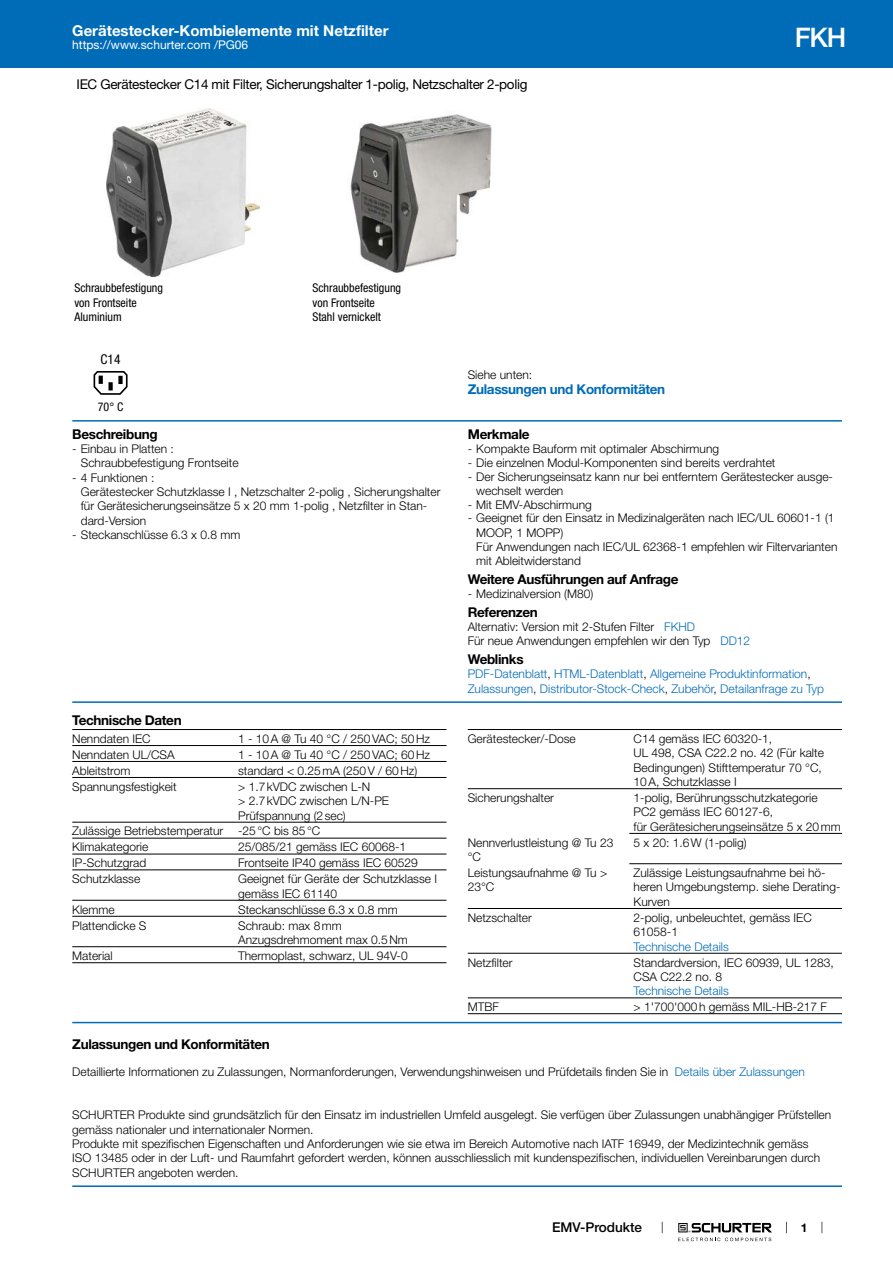
<style>
.page{position:relative;width:893px;height:1263px;background:#fff}
.page>*{position:absolute;margin:0;border:0;box-sizing:border-box;transform-origin:0 0}
.t1{font:500 27px "Helvetica Neue LT";color:#fff}
.t2{font:700 15px "Helvetica Neue LT";color:#fff}
.t3{font:700 13.5px "Helvetica Neue LT";letter-spacing:-.025em;color:#000}
.t4{font:13.5px "Helvetica Neue LT";letter-spacing:-.025em;color:#000}
.t5{font:700 13.5px "Helvetica Neue LT";letter-spacing:-.025em;color:#006bb6}
.t6{font:500 13.5px "Helvetica Neue LT";color:#000}
.t7{font:condensed 13.5px "Helvetica Neue LT";color:#000}
.t8{font:300 12px/14.4px "Helvetica Neue LT";color:#000}
.t9{font:300 12px/14.4px "Helvetica Neue LT";color:#006bb6}
.t10{font:condensed 12px/14.4px "Helvetica Neue LT";color:#000}
.t11{font:12px "Helvetica Neue LT";color:#fff}
.t12{font:700 12px "Helvetica Neue LT";color:#000}
.s1{color:#006bb6}
.s2{color:#000}
</style>
<div class="page">
<svg style="left:678px;top:1223px;width:94px;height:18px"></svg>
<div style="left:0;top:0;width:893px;height:68px;background:#006bb6"></div>
<img style="left:106px;top:108px;width:153px;height:168px">
<img style="left:350px;top:114px;width:142px;height:159px">
<svg style="left:94px;top:371px;width:34px;height:24px"></svg>
<hr style="left:72px;top:420px;width:770px;height:2px;background:#006bb6">
<hr style="left:72px;top:701px;width:770px;height:2px;background:#006bb6">
<hr style="left:72px;top:729px;width:374px;height:1px;background:#000">
<hr style="left:72px;top:745px;width:374px;height:1px;background:#000">
<hr style="left:72px;top:761px;width:374px;height:1px;background:#000">
<hr style="left:72px;top:777px;width:374px;height:1px;background:#000">
<hr style="left:72px;top:822px;width:374px;height:1px;background:#000">
<hr style="left:72px;top:838px;width:374px;height:1px;background:#000">
<hr style="left:72px;top:854px;width:374px;height:1px;background:#000">
<hr style="left:72px;top:869px;width:374px;height:1px;background:#000">
<hr style="left:72px;top:900px;width:374px;height:1px;background:#000">
<hr style="left:72px;top:916px;width:374px;height:1px;background:#000">
<hr style="left:72px;top:946px;width:374px;height:1px;background:#000">
<hr style="left:72px;top:962px;width:374px;height:1px;background:#000">
<hr style="left:468px;top:729px;width:374px;height:1px;background:#000">
<hr style="left:468px;top:788px;width:374px;height:1px;background:#000">
<hr style="left:629px;top:833px;width:213px;height:1px;background:#000">
<hr style="left:629px;top:863px;width:213px;height:1px;background:#000">
<hr style="left:468px;top:908px;width:374px;height:1px;background:#000">
<hr style="left:468px;top:953px;width:374px;height:1px;background:#000">
<hr style="left:468px;top:997px;width:374px;height:1px;background:#000">
<hr style="left:468px;top:1013px;width:374px;height:1px;background:#000">
<hr style="left:72px;top:1022px;width:770px;height:1px;background:#006bb6">
<hr style="left:72px;top:1185px;width:770px;height:2px;background:#006bb6">
<p class="t2" style="left:72px;top:21px;width:318px">Gerätestecker-Kombielemente mit Netzfilter</p>
<p class="t11" style="left:72px;top:38px;width:178px">https://www.schurter.com /PG06</p>
<p class="t4" style="left:77px;top:76px;width:452px">IEC Gerätestecker C14 mit Filter, Sicherungshalter 1-polig, Netzschalter 2-polig</p>
<p class="t10" style="left:74px;top:281px;width:90px">Schraubbefestigung von Frontseite<br>Aluminium</p>
<p class="t10" style="left:313px;top:281px;width:90px">Schraubbefestigung von Frontseite<br>Stahl vernickelt</p>
<h1 class="t1" style="left:795px;top:21px;width:53px">FKH</h1>
<p class="t7" style="left:101px;top:351px;width:21px">C14</p>
<p class="t10" style="left:98px;top:400px;width:27px">70° C</p>
<p class="t3" style="left:72px;top:426px;width:87px">Beschreibung</p>
<p class="t8" style="left:81px;top:441px;width:159px;text-indent:-9px">- Einbau in Platten :<br>Schraubbefestigung Frontseite</p>
<p class="t8" style="left:81px;top:470px;width:361px;text-indent:-9px">- 4 Funktionen :<br>Gerätestecker Schutzklasse I , Netzschalter 2-polig , Sicherungshalter für Gerätesicherungseinsätze 5 x 20 mm 1‑polig , Netzfilter in Stan&shy;dard-Version</p>
<p class="t8" style="left:72px;top:528px;width:170px">- Steckanschlüsse 6.3 x 0.8 mm</p>
<p class="t3" style="left:72px;top:711px;width:111px">Technische Daten</p>
<p class="t8" style="left:72px;top:731px;width:80px">Nenndaten IEC</p>
<p class="t8" style="left:238px;top:731px;width:193px">1 - 10A @ Tu 40 °C / 250VAC; 50Hz</p>
<p class="t8" style="left:72px;top:747px;width:104px">Nenndaten UL/CSA</p>
<p class="t8" style="left:238px;top:747px;width:193px">1 - 10A @ Tu 40 °C / 250VAC; 60Hz</p>
<p class="t8" style="left:72px;top:763px;width:60px">Ableitstrom</p>
<p class="t8" style="left:238px;top:763px;width:181px">standard &lt; 0.25mA (250V / 60Hz)</p>
<p class="t8" style="left:72px;top:779px;width:106px">Spannungsfestigkeit</p>
<p class="t8" style="left:238px;top:779px;width:152px">&gt; 1.7kVDC zwischen L-N<br>&gt; 2.7kVDC zwischen L/N-PE<br>Prüfspannung (2sec)</p>
<p class="t8" style="left:72px;top:823px;width:250px;line-height:15.9px">Zulässige Betriebstemperatur -25°C bis 85°C<br>Klimakategorie</p>
<p class="t8" style="left:238px;top:840px;width:170px">25/085/21 gemäss IEC 60068-1</p>
<p class="t8" style="left:72px;top:856px;width:76px">IP-Schutzgrad</p>
<p class="t8" style="left:238px;top:856px;width:181px">Frontseite IP40 gemäss IEC 60529</p>
<p class="t8" style="left:72px;top:871px;width:70px">Schutzklasse</p>
<p class="t8" style="left:238px;top:871px;width:200px">Geeignet für Geräte der Schutzklasse I gemäss IEC 61140</p>
<p class="t8" style="left:72px;top:902px;width:44px">Klemme</p>
<p class="t8" style="left:238px;top:902px;width:161px">Steckanschlüsse 6.3 x 0.8 mm</p>
<p class="t8" style="left:72px;top:918px;width:76px">Plattendicke S</p>
<p class="t8" style="left:238px;top:918px;width:171px">Schraub: max 8mm<br>Anzugsdrehmoment max 0.5Nm</p>
<p class="t8" style="left:72px;top:948px;width:42px">Material</p>
<p class="t8" style="left:238px;top:948px;width:171px">Thermoplast, schwarz, UL 94V-0</p>
<p class="t8" style="left:468px;top:368px;width:66px">Siehe unten:</p>
<p class="t5" style="left:468px;top:381px;width:199px">Zulassungen und Konformitäten</p>
<p class="t3" style="left:468px;top:426px;width:63px">Merkmale</p>
<p class="t8" style="left:468px;top:441px;width:253px">- Kompakte Bauform mit optimaler Abschirmung</p>
<p class="t8" style="left:468px;top:455px;width:309px">- Die einzelnen Modul-Komponenten sind bereits verdrahtet</p>
<p class="t8" style="left:476px;top:469px;width:358px;text-indent:-9px">- Der Sicherungseinsatz kann nur bei entferntem Gerätestecker ausge&shy;wechselt werden</p>
<p class="t8" style="left:468px;top:497px;width:126px">- Mit EMV-Abschirmung</p>
<p class="t8" style="left:476px;top:511px;width:363px;text-indent:-9px">- Geeignet für den Einsatz in Medizinalgeräten nach IEC/UL 60601-1 (1<br>MOOP, 1 MOPP)<br>Für Anwendungen nach IEC/UL 62368-1 empfehlen wir Filtervarianten mit Ableitwiderstand</p>
<p class="t3" style="left:468px;top:571px;width:212px">Weitere Ausführungen auf Anfrage</p>
<p class="t8" style="left:468px;top:586px;width:127px">- Medizinalversion (M80)</p>
<p class="t3" style="left:468px;top:604px;width:72px">Referenzen</p>
<p class="t8" style="left:468px;top:620px;width:284px;line-height:14px">Alternativ: Version mit 2-Stufen Filter <span class="s1">FKHD<br></span>Für neue Anwendungen empfehlen wir den Typ <span class="s1">DD12</span></p>
<p class="t3" style="left:468px;top:651px;width:57px">Weblinks</p>
<p class="t9" style="left:468px;top:667px;width:358px">PDF-Datenblatt<span class="s2">,</span> HTML-Datenblatt<span class="s2">,</span> Allgemeine Produktinformation<span class="s2">,<br></span>Zulassungen<span class="s2">,</span> Distributor-Stock-Check<span class="s2">,</span> Zubehör<span class="s2">,</span> Detailanfrage zu Typ</p>
<p class="t8" style="left:468px;top:731px;width:110px">Gerätestecker/-Dose</p>
<p class="t8" style="left:634px;top:731px;width:192px">C14 gemäss IEC 60320-1,<br>UL 498, CSA C22.2 no. 42 (Für kalte<br>Bedingungen) Stifttemperatur 70 °C,<br>10A, Schutzklasse I</p>
<p class="t8" style="left:468px;top:790px;width:88px">Sicherungshalter</p>
<p class="t8" style="left:634px;top:790px;width:209px">1-polig, Berührungsschutzkategorie<br>PC2 gemäss IEC 60127-6,<br>für Gerätesicherungseinsätze 5 x 20mm</p>
<p class="t8" style="left:468px;top:835px;width:147px">Nennverlustleistung @ Tu 23 °C</p>
<p class="t8" style="left:634px;top:835px;width:115px">5 x 20: 1.6W (1-polig)</p>
<p class="t8" style="left:468px;top:865px;width:141px">Leistungsaufnahme @ Tu &gt;<br>23°C</p>
<p class="t8" style="left:634px;top:865px;width:208px">Zulässige Leistungsaufnahme bei hö&shy;heren Umgebungstemp. siehe Derating-<br>Kurven</p>
<p class="t8" style="left:468px;top:910px;width:66px">Netzschalter</p>
<p class="t8" style="left:634px;top:910px;width:180px">2-polig, unbeleuchtet, gemäss IEC<br>61058-1</p>
<p class="t9" style="left:634px;top:939px;width:97px">Technische Details</p>
<p class="t8" style="left:468px;top:955px;width:46px">Netzfilter</p>
<p class="t8" style="left:634px;top:955px;width:202px">Standardversion, IEC 60939, UL 1283,<br>CSA C22.2 no. 8</p>
<p class="t9" style="left:634px;top:984px;width:97px">Technische Details</p>
<p class="t8" style="left:468px;top:999px;width:33px">MTBF</p>
<p class="t8" style="left:634px;top:999px;width:195px">&gt; 1'700'000h gemäss MIL-HB-217 F</p>
<p class="t3" style="left:72px;top:1036px;width:199px">Zulassungen und Konformitäten</p>
<p class="t8" style="left:72px;top:1064px;width:734px">Detaillierte Informationen zu Zulassungen, Normanforderungen, Verwendungshinweisen und Prüfdetails finden Sie in <span class="s1">Details über Zulassungen</span></p>
<p class="t8" style="left:72px;top:1107px;width:760px">SCHURTER Produkte sind grundsätzlich für den Einsatz im industriellen Umfeld ausgelegt. Sie verfügen über Zulassungen unabhängiger Prüfstellen gemäss nationaler und internationaler Normen.<br>Produkte mit spezifischen Eigenschaften und Anforderungen wie sie etwa im Bereich Automotive nach IATF 16949, der Medizintechnik gemäss<br>ISO 13485 oder in der Luft- und Raumfahrt gefordert werden, können ausschliesslich mit kundenspezifischen, individuellen Vereinbarungen durch SCHURTER angeboten werden.</p>
<p class="t6" style="left:552px;top:1219px;width:92px">EMV-Produkte</p>
<p class="t12" style="left:801px;top:1220px;width:8px">1</p>
</div>
